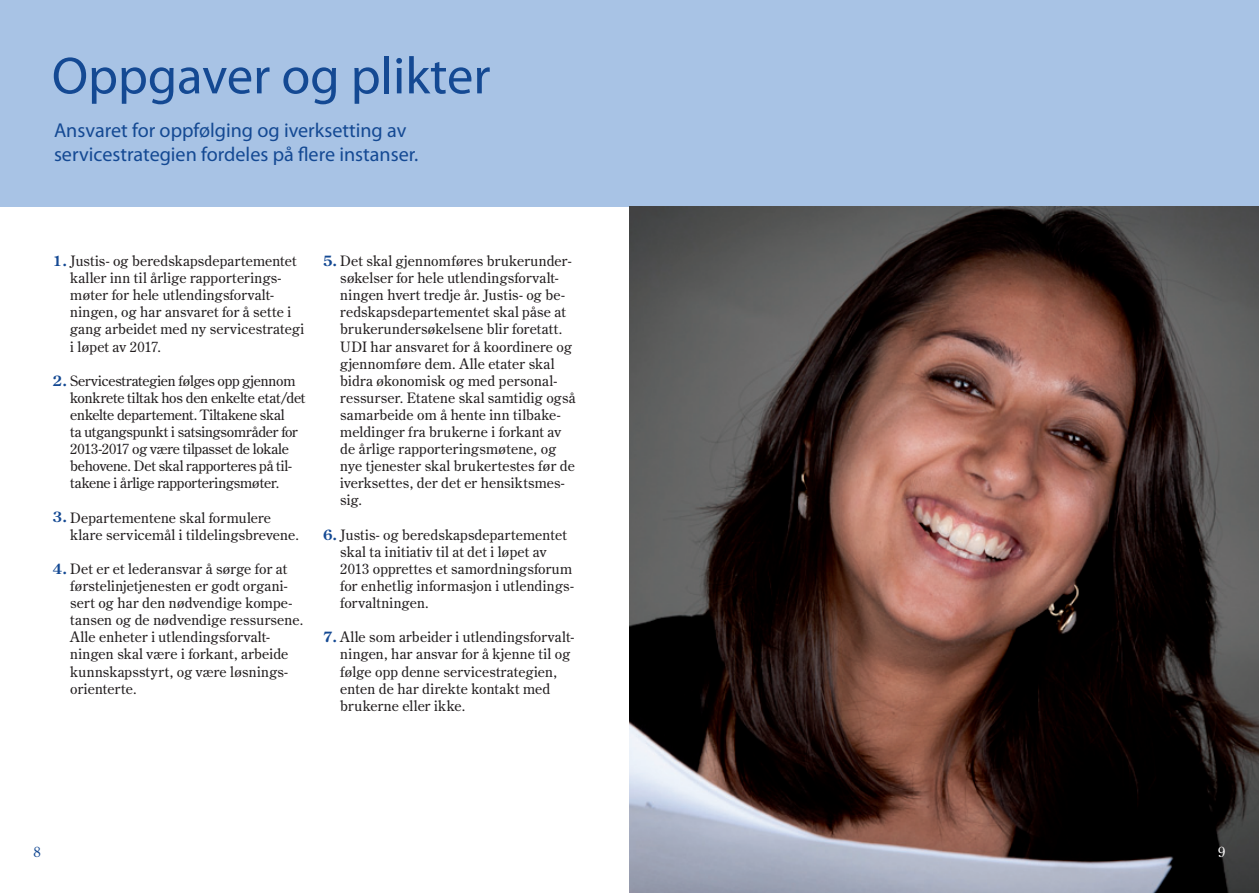
<style>
.page{position:relative;width:1259px;height:893px;background:#fff}
.page>*{position:absolute;margin:0;border:0;box-sizing:border-box;transform-origin:0 0}
.t1{font:52.5px "Myriad Pro";color:#144993}
.t2{font:20.1px/24.2px "Myriad Pro";color:#144993}
.t3{font:14.25px/17.1px "Century Old Style Std";letter-spacing:.01em;color:#231f20}
.t4{font:14.25px/17.1px "Century Old Style Std";letter-spacing:-.01em;color:#231f20}
.t5{font:14.25px "Century Old Style Std";color:#144993}
.t6{font:14.25px "Century Old Style Std";color:#fff}
.s1{font-weight:700;color:#144993}
</style>
<div class="page">
<div style="left:0;top:0;width:1259px;height:207px;background:#a8c3e5"></div>
<img style="left:629px;top:207px;width:630px;height:686px">
<h1 class="t1" style="left:52px;top:47px;width:440px">Oppgaver og plikter</h1>
<h2 class="t2" style="left:54px;top:118px;width:366px">Ansvaret for oppfølging og iverksetting av servicestrategien fordeles på flere instanser.</h2>
<p class="t3" style="left:70px;top:252px;width:235px;text-indent:-17px"><span class="s1">1.</span> Justis- og beredskapsdepartementet kaller inn til årlige rapporterings&shy;møter for hele utlendingsforvalt&shy;ningen, og har ansvaret for å sette i gang arbeidet med ny servicestrategi i løpet av 2017.</p>
<p class="t4" style="left:70px;top:372px;width:237px;text-indent:-17px"><span class="s1">2.</span> Servicestrategien følges opp gjennom konkrete tiltak hos den enkelte etat/det enkelte departement. Tiltakene skal<br>ta utgangspunkt i satsingsområder for 2013-2017 og være tilpasset de lokale behovene. Det skal rapporteres på til&shy;takene i årlige rapporteringsmøter.</p>
<p class="t3" style="left:70px;top:509px;width:230px;text-indent:-17px"><span class="s1">3.</span> Departementene skal formulere klare servicemål i tildelingsbrevene.</p>
<p class="t3" style="left:70px;top:560px;width:235px;text-indent:-17px"><span class="s1">4.</span> Det er et lederansvar å sørge for at førstelinjetjenesten er godt organi&shy;sert og har den nødvendige kompe&shy;tansen og de nødvendige ressursene.<br>Alle enheter i utlendingsforvalt&shy;ningen skal være i forkant, arbeide kunnskapsstyrt, og være løsnings&shy;orienterte.</p>
<p class="t3" style="left:340px;top:252px;width:237px;text-indent:-17px"><span class="s1">5.</span> Det skal gjennomføres brukerunder&shy;søkelser for hele utlendingsforvalt&shy;ningen hvert tredje år. Justis- og be&shy;redskapsdepartementet skal påse at brukerundersøkelsene blir foretatt.<br>UDI har ansvaret for å koordinere og gjennomføre dem. Alle etater skal bidra økonomisk og med personal&shy;ressurser. Etatene skal samtidig også samarbeide om å hente inn tilbake&shy;meldinger fra brukerne i forkant av de årlige rapporteringsmøtene, og nye tjenester skal brukertestes før de iverksettes, der det er hensiktsmes&shy;sig.</p>
<p class="t3" style="left:340px;top:526px;width:235px;text-indent:-17px"><span class="s1">6.</span> Justis- og beredskapsdepartementet skal ta initiativ til at det i løpet av 2013 opprettes et samordningsforum for enhetlig informasjon i utlendings&shy;forvaltningen.</p>
<p class="t3" style="left:340px;top:628px;width:235px;text-indent:-17px"><span class="s1">7.</span> Alle som arbeider i utlendingsforvalt&shy;ningen, har ansvar for å kjenne til og følge opp denne servicestrategien, enten de har direkte kontakt med brukerne eller ikke.</p>
<p class="t5" style="left:34px;top:843px;width:9px">8</p>
<p class="t6" style="left:1218px;top:843px;width:9px">9</p>
</div>
